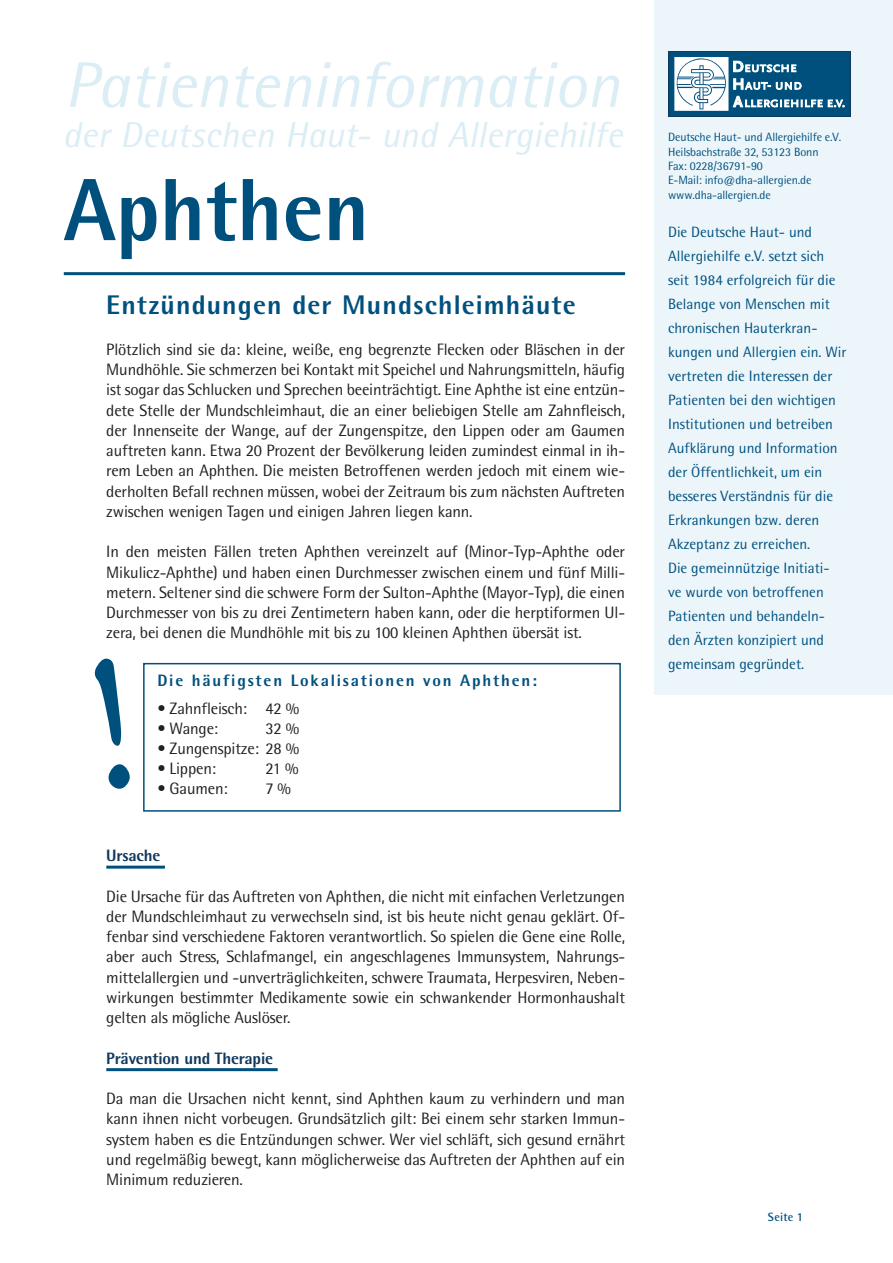
<style>
.page{position:relative;width:893px;height:1263px;background:#fff}
.page>*{position:absolute;margin:0;border:0;box-sizing:border-box;transform-origin:0 0}
.t1{font:800 88.5px "Rotis Semi Sans";color:#00507e;scale:.96 1}
.t2{font:italic 64.5px "Rotis Semi Sans";color:#dbedf5}
.t3{font:italic 36px "Rotis Semi Sans";letter-spacing:.005em;color:#dbedf5}
.t4{font:800 27px "Rotis Semi Sans";letter-spacing:.04em;color:#00507e}
.t5{font:16.5px/20.2px "Rotis Semi Sans";letter-spacing:-.01em;color:#231f20;text-align:justify}
.t6{font:800 16.5px "Rotis Semi Sans";letter-spacing:.11em;color:#00507e}
.t7{font:800 16.5px "Rotis Semi Sans";letter-spacing:-.01em;color:#11385c}
.t8{font:15px/24px "Rotis Semi Sans";color:#00507e}
.t9{font:12px/14.4px "Rotis Semi Sans";letter-spacing:-.01em;color:#00507e}
.t10{font:700 12px "Rotis Semi Sans";letter-spacing:.015em;color:#00507e}
</style>
<div class="page">
<div style="left:655px;top:0;width:238px;height:694px;background:#ecf6fa"></div>
<div style="left:668px;top:51px;width:182px;height:65px;background:#11385c"></div>
<div style="left:672px;top:54px;width:59px;height:59px;background:#fff"></div>
<div style="left:669px;top:52px;width:65px;height:64px;border:5px solid #00507e"></div>
<div style="left:731px;top:54px;width:116px;height:59px;background:#00507e"></div>
<div style="left:729px;top:52px;width:121px;height:64px;border:5px solid #00507e"></div>
<svg style="left:733px;top:96px;width:111px;height:11px"></svg>
<svg style="left:733px;top:78px;width:68px;height:12px"></svg>
<svg style="left:733px;top:61px;width:63px;height:11px"></svg>
<svg style="left:675px;top:55px;width:52px;height:54px"></svg>
<hr style="left:64px;top:272px;width:561px;height:3px;background:#00507e">
<div style="left:143px;top:663px;width:478px;height:149px;border:2px solid #00507e"></div>
<svg style="left:94px;top:658px;width:36px;height:131px"></svg>
<hr style="left:106px;top:866px;width:59px;height:3px;background:#00507e">
<hr style="left:106px;top:1068px;width:172px;height:3px;background:#00507e">
<h2 class="t2" style="left:65px;top:46px;width:557px">Patienteninformation</h2>
<h3 class="t3" style="left:63px;top:113px;width:561px">der Deutschen Haut- und Allergiehilfe</h3>
<p class="t9" style="left:668px;top:130px;width:174px">Deutsche Haut- und Allergiehilfe e.V.<br>Heilsbachstraße 32, 53123 Bonn<br>Fax: 0228/36791-90<br>E-Mail: info@dha-allergien.de www.dha-allergien.de</p>
<p class="t8" style="left:668px;top:220px;width:180px">Die Deutsche Haut- und<br>Allergiehilfe e.V. setzt sich seit 1984 erfolgreich für die<br>Belange von Menschen mit chronischen Hauterkran&shy;kungen und Allergien ein. Wir vertreten die Interessen der<br>Patienten bei den wichtigen<br>Institutionen und betreiben<br>Aufklärung und Information der Öffentlichkeit, um ein besseres Verständnis für die<br>Erkrankungen bzw. deren<br>Akzeptanz zu erreichen.<br>Die gemeinnützige Initiati&shy;ve wurde von betroffenen<br>Patienten und behandeln&shy;den Ärzten konzipiert und gemeinsam gegründet.</p>
<h1 class="t1" style="left:64px;top:154px;width:320px">Aphthen</h1>
<h3 class="t4" style="left:106px;top:288px;width:471px">Entzündungen der Mundschleimhäute</h3>
<p class="t5" style="left:106px;top:339px;width:520px">Plötzlich sind sie da: kleine, weiße, eng begrenzte Flecken oder Bläschen in der Mundhöhle. Sie schmerzen bei Kontakt mit Speichel und Nahrungsmitteln, häufig ist sogar das Schlucken und Sprechen beeinträchtigt. Eine Aphthe ist eine entzün&shy;dete Stelle der Mundschleimhaut, die an einer beliebigen Stelle am Zahnfleisch, der Innenseite der Wange, auf der Zungenspitze, den Lippen oder am Gaumen auftreten kann. Etwa 20 Prozent der Bevölkerung leiden zumindest einmal in ih&shy;rem Leben an Aphthen. Die meisten Betroffenen werden jedoch mit einem wie&shy;derholten Befall rechnen müssen, wobei der Zeitraum bis zum nächsten Auftreten zwischen wenigen Tagen und einigen Jahren liegen kann.</p>
<p class="t5" style="left:106px;top:541px;width:520px">In den meisten Fällen treten Aphthen vereinzelt auf (Minor-Typ-Aphthe oder Mikulicz-Aphthe) und haben einen Durchmesser zwischen einem und fünf Milli&shy;metern. Seltener sind die schwere Form der Sulton-Aphthe (Mayor-Typ), die einen Durchmesser von bis zu drei Zentimetern haben kann, oder die herptiformen Ul&shy;zera, bei denen die Mundhöhle mit bis zu 100 kleinen Aphthen übersät ist.</p>
<p class="t6" style="left:157px;top:670px;width:381px">Die häufigsten Lokalisationen von Aphthen:</p>
<p class="t5" style="left:157px;top:698px;width:143px">• Zahnfleisch: 42 %</p>
<p class="t5" style="left:157px;top:718px;width:62px">• Wange:</p>
<p class="t5" style="left:265px;top:718px;width:35px">32 %</p>
<p class="t5" style="left:157px;top:738px;width:143px">• Zungenspitze: 28 %</p>
<p class="t5" style="left:157px;top:758px;width:60px">• Lippen:</p>
<p class="t5" style="left:265px;top:758px;width:35px">21 %</p>
<p class="t5" style="left:157px;top:778px;width:72px">• Gaumen:</p>
<p class="t5" style="left:265px;top:778px;width:27px">7 %</p>
<p class="t7" style="left:106px;top:845px;width:56px">Ursache</p>
<p class="t5" style="left:106px;top:886px;width:520px">Die Ursache für das Auftreten von Aphthen, die nicht mit einfachen Verletzungen der Mundschleimhaut zu verwechseln sind, ist bis heute nicht genau geklärt. Of&shy;fenbar sind verschiedene Faktoren verantwortlich. So spielen die Gene eine Rolle, aber auch Stress, Schlafmangel, ein angeschlagenes Immunsystem, Nahrungs&shy;mittelallergien und -unverträglichkeiten, schwere Traumata, Herpesviren, Neben&shy;wirkungen bestimmter Medikamente sowie ein schwankender Hormonhaushalt gelten als mögliche Auslöser.</p>
<p class="t7" style="left:106px;top:1047px;width:168px">Prävention und Therapie</p>
<p class="t5" style="left:106px;top:1088px;width:520px">Da man die Ursachen nicht kennt, sind Aphthen kaum zu verhindern und man kann ihnen nicht vorbeugen. Grundsätzlich gilt: Bei einem sehr starken Immun&shy;system haben es die Entzündungen schwer. Wer viel schläft, sich gesund ernährt und regelmäßig bewegt, kann möglicherweise das Auftreten der Aphthen auf ein Minimum reduzieren.</p>
<p class="t10" style="left:768px;top:1209px;width:37px">Seite 1</p>
</div>
